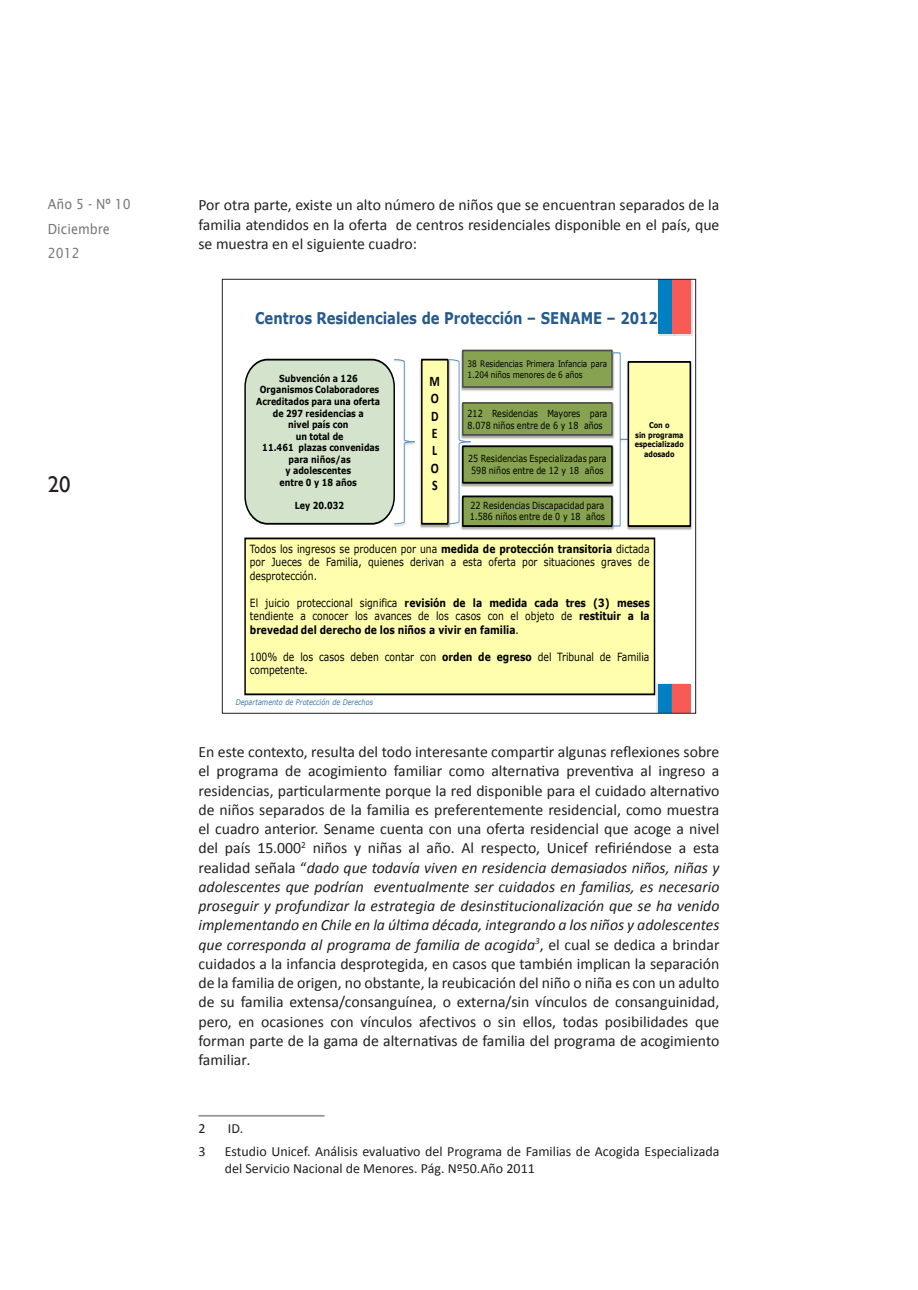
<style>
.page{position:relative;width:918px;height:1290px;background:#fff}
.page>*{position:absolute;margin:0;border:0;box-sizing:border-box;transform-origin:0 0}
.t1{font:22.75px "Gill Sans";color:#231f20}
.t2{font:700 16.1px "Verdana";color:#255a8d;scale:.82 1}
.t3{font:15.75px/19.2px "Calibri";color:#231f20;text-align:justify}
.t4{font:700 14.53px/17.3px "Calibri";color:#000;scale:.82 1}
.t5{font:14px/17.5px "Calibri";color:#231f20}
.t6{font:14px/24.5px "Lucida Sans";color:#76787b;scale:.9 1}
.t7{font:11.2px/13.5px "Verdana";color:#000;text-align:justify;scale:.82 1}
.t8{font:700 11.2px/13.5px "Verdana";letter-spacing:.005em;color:#000;text-align:justify;scale:.82 1}
.t9{font:700 9.62px/11.5px "Verdana";color:#000;text-align:center;scale:.82 1}
.t10{font:9.62px/11.2px "Verdana";letter-spacing:.005em;color:#000;scale:.82 1}
.t11{font:8.92px/10.7px "Verdana";letter-spacing:-.005em;color:#000;scale:.82 1}
.t12{font:700 8.05px/9.6px "Verdana";letter-spacing:-.005em;color:#000;text-align:center;scale:.82 1}
.t13{font:italic 8.05px "Verdana";color:#3e79a8;scale:.82 1}
.s1{font-weight:700}
.s2{font-weight:400}
.s3{font-style:italic}
</style>
<div class="page">
<hr style="left:198px;top:1115px;width:126px;height:1px;background:#939598">
<img style="left:659px;top:281px;width:33px;height:55px">
<div style="left:658px;top:279px;width:15px;height:55px;background:#007fc2"></div>
<div style="left:673px;top:279px;width:18px;height:55px;background:#f85b56"></div>
<img style="left:656px;top:683px;width:33px;height:28px">
<div style="left:658px;top:684px;width:15px;height:29px;background:#007fc2"></div>
<div style="left:673px;top:684px;width:18px;height:29px;background:#f85b56"></div>
<div style="left:245px;top:538px;width:409px;height:156px;background:#fefead"></div>
<div style="left:244px;top:538px;width:411px;height:157px;border:2px solid #000"></div>
<div style="left:463px;top:350px;width:149px;height:37px;background:#87a250"></div>
<div style="left:462px;top:350px;width:151px;height:38px;border:2px solid #515151"></div>
<img style="left:394px;top:524px;width:11px;height:3px">
<svg style="left:244px;top:358px;width:171px;height:166px;background:#d2e0cc"></svg>
<img style="left:420px;top:358px;width:26px;height:170px">
<img style="left:420px;top:367px;width:1px;height:131px">
<div style="left:422px;top:360px;width:26px;height:164px;background:#fefead"></div>
<div style="left:421px;top:359px;width:28px;height:166px;border:2px solid #000"></div>
<div style="left:463px;top:403px;width:149px;height:32px;background:#87a250"></div>
<div style="left:462px;top:402px;width:151px;height:34px;border:2px solid #515151"></div>
<img style="left:473px;top:483px;width:136px;height:4px">
<div style="left:463px;top:446px;width:149px;height:37px;background:#87a250"></div>
<div style="left:462px;top:445px;width:151px;height:38px;border:2px solid #000"></div>
<div style="left:463px;top:496px;width:149px;height:30px;background:#87a250"></div>
<div style="left:462px;top:496px;width:151px;height:31px;border:2px solid #000"></div>
<img style="left:446px;top:358px;width:27px;height:170px">
<svg style="left:448px;top:359px;width:22px;height:165px"></svg>
<img style="left:609px;top:351px;width:12px;height:179px">
<svg style="left:612px;top:353px;width:13px;height:173px"></svg>
<img style="left:625px;top:361px;width:68px;height:169px">
<img style="left:691px;top:416px;width:2px;height:47px">
<div style="left:628px;top:362px;width:62px;height:164px;background:#fefead"></div>
<div style="left:627px;top:361px;width:64px;height:166px;border:2px solid #000"></div>
<p class="t6" style="left:48px;top:192px;width:93px">Año 5 - Nº 10<br>Diciembre<br>2012</p>
<p class="t3" style="left:198px;top:195px;width:522px">Por otra parte, existe un alto número de niños que se encuentran separados de la familia atendidos en la oferta de centros residenciales disponible en el país, que se muestra en el siguiente cuadro:</p>
<h1 class="t1" style="left:48px;top:471px;width:24px">20</h1>
<p class="t2" style="left:255px;top:306px;width:493px">Centros Residenciales de Protección – SENAME – 2012</p>
<p class="t11" style="left:467px;top:358px;width:172px">38 Residencias Primera Infancia para<br>1.204 niños menores de 6 años</p>
<p class="t9" style="left:256px;top:372px;width:153px">Subvención a 126<br>Organismos Colaboradores<br>Acreditados para una oferta de 297 residencias a<br>nivel país con<br>un total de<br>11.461 plazas convenidas para niños/as<br>y adolescentes<br>entre 0 y 18 años</p>
<p class="t9" style="left:295px;top:500px;width:62px">Ley 20.032</p>
<p class="t7" style="left:250px;top:542px;width:489px">Todos los ingresos se producen por una <span class="s1">medida de protección transitoria</span> dictada por Jueces de Familia, quienes derivan a esta oferta por situaciones graves de desprotección.</p>
<p class="t8" style="left:250px;top:595px;width:489px"><span class="s2">El juicio proteccional significa</span> revisión de la medida cada tres (3) meses <span class="s2">tendiente a conocer los avances de los casos con el objeto de</span> restituir a la brevedad del derecho de los niños a vivir en familia<span class="s2">.</span></p>
<p class="t7" style="left:250px;top:650px;width:489px">100% de los casos deben contar con <span class="s1">orden de egreso</span> del Tribunal de Familia competente.</p>
<p class="t4" style="left:429px;top:372px;width:14px">M<br>O<br>D<br>E<br>L<br>O<br>S</p>
<p class="t10" style="left:467px;top:407px;width:172px;line-height:11.7px">212 Residencias Mayores para<br>8.078 niños entre de 6 y 18 años</p>
<p class="t10" style="left:468px;top:453px;width:170px;text-align:center">25 Residencias Especializadas para<br>598 niños entre de 12 y 18 años</p>
<p class="t10" style="left:470px;top:500px;width:166px">22 Residencias Discapacidad para<br>1.586 niños entre de 0 y 18 años</p>
<p class="t12" style="left:635px;top:420px;width:61px">Con o<br>sin programa especializado adosado</p>
<p class="t13" style="left:236px;top:697px;width:169px">Departamento de Protección de Derechos</p>
<p class="t3" style="left:198px;top:742px;width:522px">En este contexto, resulta del todo interesante compartir algunas reflexiones sobre el programa de acogimiento familiar como alternativa preventiva al ingreso a residencias, particularmente porque la red disponible para el cuidado alternativo de niños separados de la familia es preferentemente residencial, como muestra el cuadro anterior. Sename cuenta con una oferta residencial que acoge a nivel del país 15.000<sup>2</sup> niños y niñas al año. Al respecto, Unicef refiriéndose a esta realidad señala “<span class="s3">dado que todavía viven en residencia demasiados niños, niñas y adolescentes que podrían eventualmente ser cuidados en familias, es necesario proseguir y profundizar la estrategia de desinstitucionalización que se ha venido implementando en Chile en la última década, integrando a los niños y adolescentes que corresponda al programa de familia de acogida</span><sup>3</sup>, el cual se dedica a brindar cuidados a la infancia desprotegida, en casos que también implican la separación de la familia de origen, no obstante, la reubicación del niño o niña es con un adulto de su familia extensa/consanguínea, o externa/sin vínculos de consanguinidad, pero, en ocasiones con vínculos afectivos o sin ellos, todas posibilidades que forman parte de la gama de alternativas de familia del programa de acogimiento familiar<span class="s3">.</span></p>
<p class="t5" style="left:198px;top:1120px;width:9px">2</p>
<p class="t5" style="left:228px;top:1120px;width:17px">ID.</p>
<p class="t5" style="left:198px;top:1142px;width:9px">3</p>
<p class="t5" style="left:225px;top:1142px;width:496px">Estudio Unicef. Análisis evaluativo del Programa de Familias de Acogida Especializada del Servicio Nacional de Menores. Pág. Nº50.Año 2011</p>
</div>
